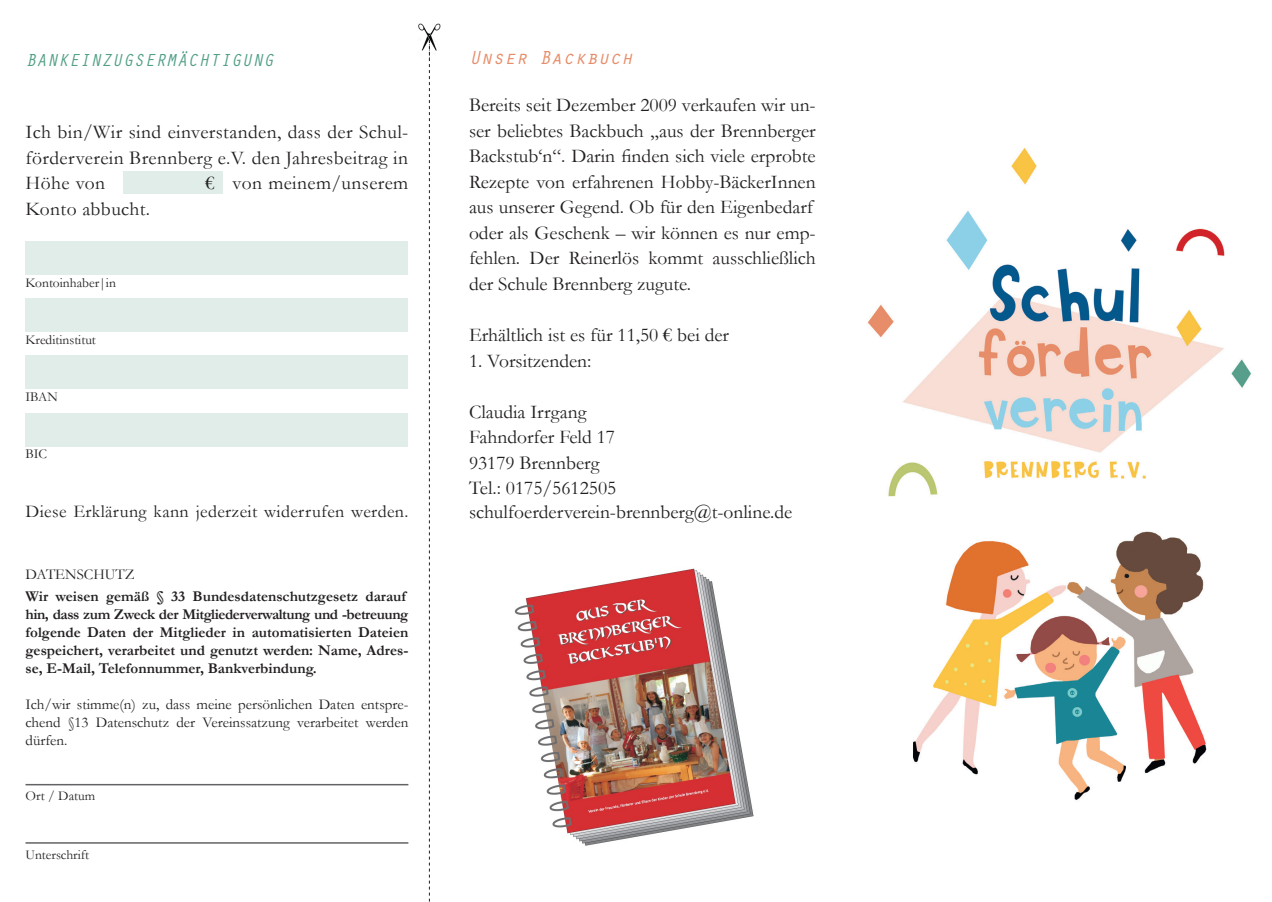
<style>
.page{position:relative;width:1272px;height:902px;background:#fff}
.page>*{position:absolute;margin:0;border:0;box-sizing:border-box;transform-origin:0 0}
.t1{font:19.5px/25.5px "Garamond";color:#231f20}
.t2{font:19.5px/25.5px "Garamond";letter-spacing:.02em;color:#231f20}
.t3{font:italic 19.5px "Orator Std";color:#e78d69}
.t4{font:18px "Garamond";letter-spacing:.02em;color:#231f20}
.t5{font:italic 18px "Orator Std";color:#539f89}
.t6{font:700 15px/18px "Garamond";color:#231f20}
.t7{font:15px/18px "Garamond";color:#231f20;text-align:justify}
.t8{font:13.5px "Garamond";color:#231f20}
</style>
<div class="page">
<img style="left:514px;top:568px;width:240px;height:278px">
<img style="left:418px;top:23px;width:23px;height:36px">
<svg style="left:429px;top:40px;width:1px;height:861px"></svg>
<div style="left:123px;top:171px;width:99px;height:23px;background:#e0ede8"></div>
<div style="left:26px;top:241px;width:382px;height:34px;background:#e0ede8"></div>
<div style="left:26px;top:298px;width:382px;height:34px;background:#e0ede8"></div>
<div style="left:26px;top:356px;width:382px;height:33px;background:#e0ede8"></div>
<div style="left:26px;top:413px;width:382px;height:33px;background:#e0ede8"></div>
<hr style="left:26px;top:783px;width:382px;height:2px;background:#636366">
<hr style="left:26px;top:842px;width:382px;height:1px;background:#636366">
<img style="left:867px;top:148px;width:384px;height:652px">
<p class="t5" style="left:26px;top:47px;width:250px">BANKEINZUGSERMÄCHTIGUNG</p>
<p class="t2" style="left:26px;top:119px;width:384px">Ich bin/Wir sind einverstanden, dass der Schul&shy;förderverein Brennberg e.V. den Jahresbeitrag in</p>
<p class="t1" style="left:26px;top:170px;width:81px">Höhe von</p>
<p class="t2" style="left:205px;top:170px;width:204px">€ von meinem/unserem</p>
<p class="t2" style="left:26px;top:196px;width:126px">Konto abbucht.</p>
<p class="t8" style="left:26px;top:274px;width:92px">Kontoinhaber|in</p>
<p class="t8" style="left:26px;top:331px;width:72px">Kreditinstitut</p>
<p class="t8" style="left:26px;top:389px;width:34px">IBAN</p>
<p class="t8" style="left:26px;top:446px;width:23px">BIC</p>
<p class="t4" style="left:26px;top:501px;width:384px">Diese Erklärung kann jederzeit widerrufen werden.</p>
<p class="t7" style="left:26px;top:564px;width:110px">DATENSCHUTZ</p>
<p class="t6" style="left:26px;top:587px;width:384px">Wir weisen gemäß § 33 Bundesdatenschutzgesetz darauf hin, dass zum Zweck der Mitgliederverwaltung und -betreuung folgende Daten der Mitglieder in automatisierten Dateien gespeichert, verarbeitet und genutzt werden: Name, Adres&shy;se, E-Mail, Telefonnummer, Bankverbindung.</p>
<p class="t7" style="left:26px;top:695px;width:384px">Ich/wir stimme(n) zu, dass meine persönlichen Daten entspre&shy;chend §13 Datenschutz der Vereinssatzung verarbeitet werden dürfen.</p>
<p class="t8" style="left:26px;top:787px;width:71px">Ort / Datum</p>
<p class="t8" style="left:26px;top:846px;width:65px">Unterschrift</p>
<p class="t3" style="left:469px;top:44px;width:165px">Unser Backbuch</p>
<p class="t1" style="left:469px;top:92px;width:348px">Bereits seit Dezember 2009 verkaufen wir un&shy;ser beliebtes Backbuch „aus der Brennberger Backstub‘n“. Darin finden sich viele erprobte Rezepte von erfahrenen Hobby-BäckerInnen aus unserer Gegend. Ob für den Eigenbedarf oder als Geschenk – wir können es nur emp&shy;fehlen. Der Reinerlös kommt ausschließlich der Schule Brennberg zugute.</p>
<p class="t1" style="left:469px;top:322px;width:261px">Erhältlich ist es für 11,50 € bei der</p>
<p class="t1" style="left:469px;top:347px;width:124px">1. Vorsitzenden:</p>
<p class="t1" style="left:469px;top:398px;width:119px">Claudia Irrgang</p>
<p class="t1" style="left:469px;top:424px;width:147px">Fahndorfer Feld 17</p>
<p class="t1" style="left:469px;top:449px;width:132px">93179 Brennberg</p>
<p class="t1" style="left:469px;top:475px;width:149px">Tel.: 0175/5612505</p>
<p class="t1" style="left:469px;top:498px;width:325px">schulfoerderverein-brennberg@t-online.de</p>
</div>
